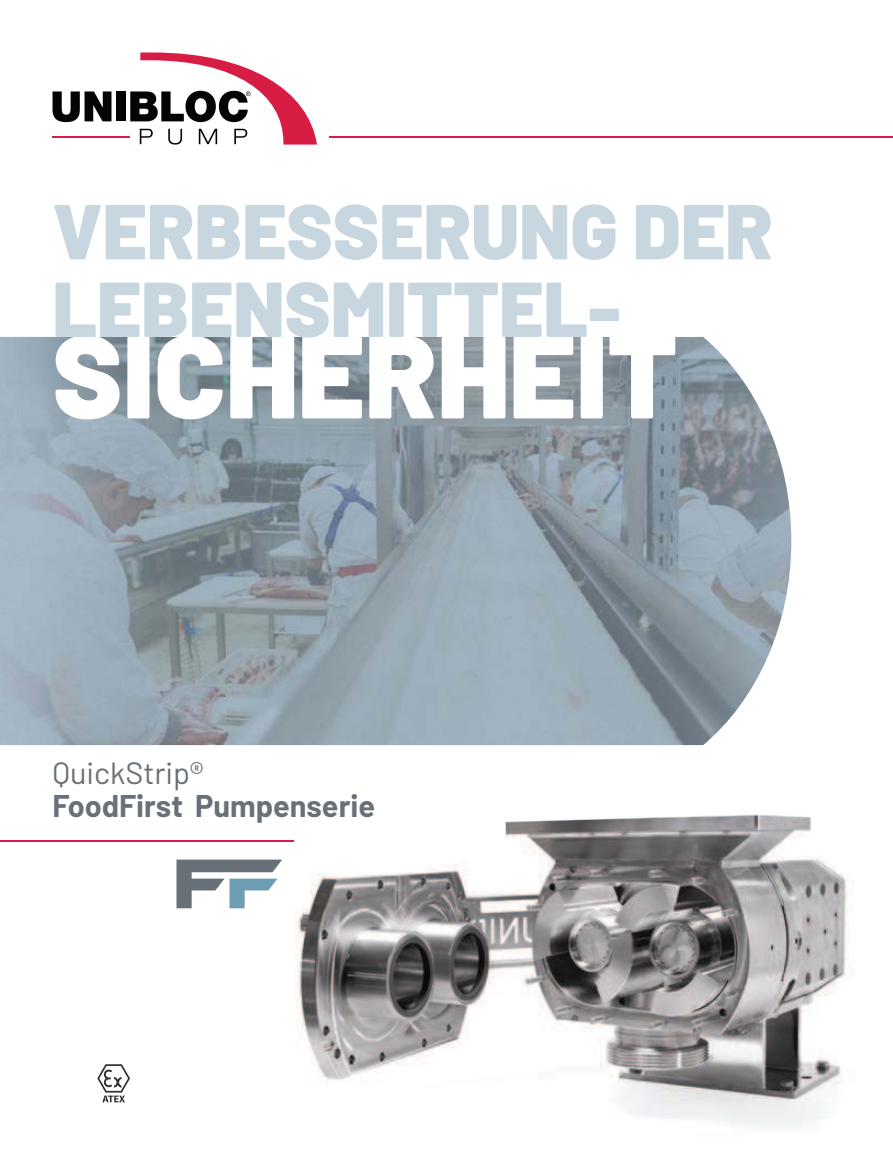
<style>
.page{position:relative;width:893px;height:1155px;background:#fff}
.page>*{position:absolute;margin:0;border:0;box-sizing:border-box;transform-origin:0 0}
.t1{font:900 117.6px "Barlow";color:#fff}
.t2{font:900 77.55px/77.6px "Barlow";color:#c8d6df}
.t3{font:700 30.6px "Barlow";color:#697178}
.t4{font:30.6px "Barlow";color:#697178}
</style>
<div class="page">
<img style="left:0;top:337px;width:791px;height:408px">
<hr style="left:0;top:840px;width:293px;height:2px;background:#d71d44">
<img style="left:295px;top:814px;width:559px;height:313px">
<svg style="left:97px;top:1064px;width:33px;height:38px"></svg>
<svg style="left:176px;top:860px;width:106px;height:48px"></svg>
<svg style="left:52px;top:91px;width:59px;height:31px"></svg>
<div style="left:116px;top:91px;width:9px;height:30px;background:#040503"></div>
<hr style="left:53px;top:136px;width:77px;height:2px;background:#d71d44">
<svg style="left:130px;top:52px;width:187px;height:93px"></svg>
<hr style="left:329px;top:136px;width:563px;height:2px;background:#d71d44">
<p class="t2" style="left:52px;top:194px;width:722px">VERBESSERUNG DER<br>LEBENSMITTEL-</p>
<h1 class="t1" style="left:52px;top:309px;width:626px">SICHERHEIT</h1>
<p class="t4" style="left:52px;top:762px;width:153px">QuickStrip®</p>
<p class="t3" style="left:52px;top:794px;width:324px">FoodFirst Pumpenserie</p>
</div>
